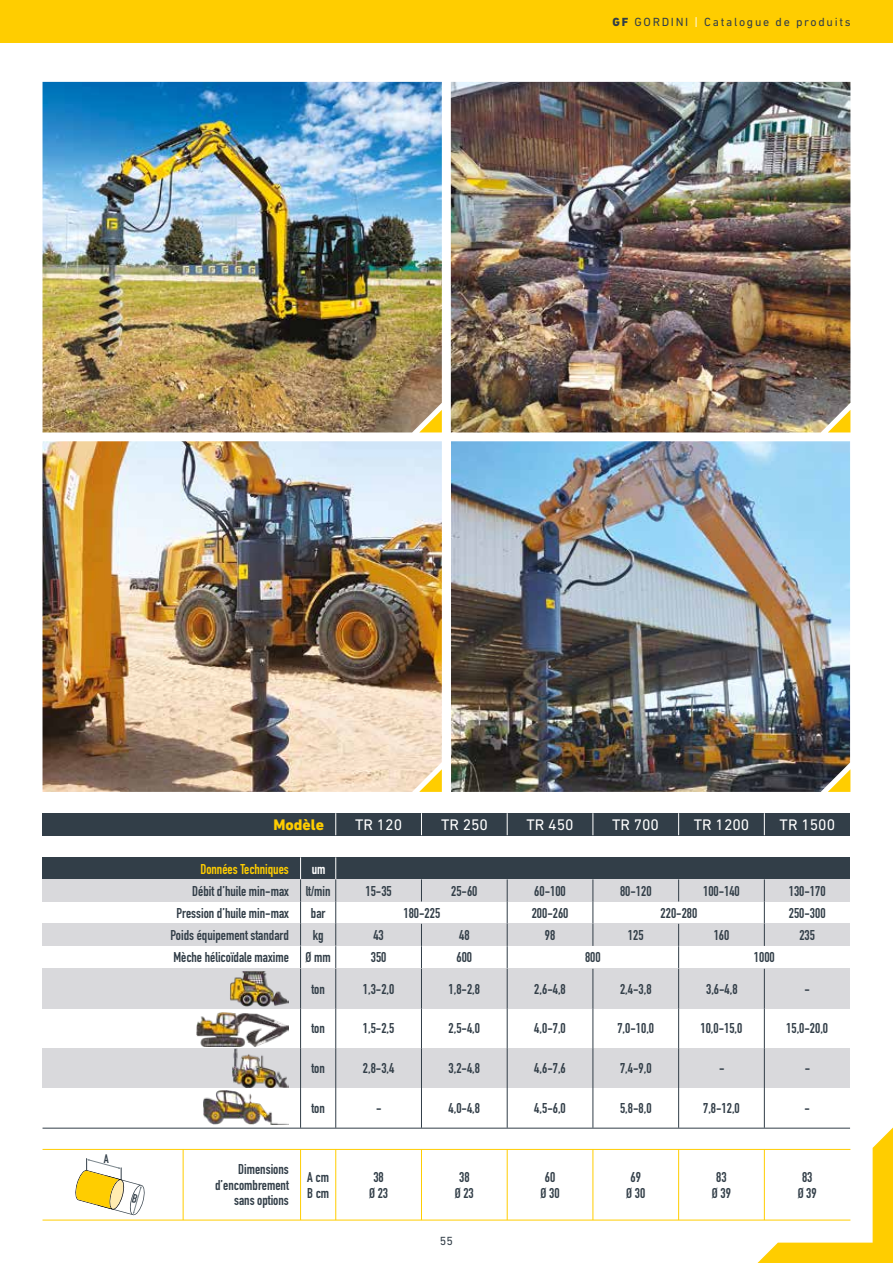
<style>
.page{position:relative;width:893px;height:1263px;background:#fff}
.page>*{position:absolute;margin:0;border:0;box-sizing:border-box;transform-origin:0 0}
.t1{font:15.6px "DIN Next LT Pro";color:#fff}
.t2{font:800 15.6px "DIN Next LT Pro";color:#ffcd00}
.t3{font:700 13.95px/15.6px "DIN Condensed";color:#323e48;text-align:center}
.t4{font:700 13.95px "DIN Condensed";color:#ffcd00}
.t5{font:700 13.95px "DIN Condensed";color:#fff}
.t6{font:700 12.3px "DIN Condensed";color:#323e48}
.t7{font:12px "DIN Next LT Pro";letter-spacing:.14em;color:#323e48}
.s1{font-weight:800}
.s2{color:#fff}
</style>
<div class="page">
<div style="left:0;top:0;width:893px;height:43px;background:#ffcd00"></div>
<svg style="left:745px;top:1115px;width:148px;height:148px"></svg>
<div style="left:43px;top:1048px;width:807px;height:40px;background:#d9d9dc"></div>
<div style="left:43px;top:924px;width:807px;height:22px;background:#d9d9dc"></div>
<div style="left:43px;top:813px;width:807px;height:22px;background:#323e48"></div>
<svg style="left:335px;top:813px;width:1px;height:22px"></svg>
<svg style="left:421px;top:813px;width:1px;height:22px"></svg>
<svg style="left:507px;top:813px;width:1px;height:22px"></svg>
<svg style="left:592px;top:813px;width:1px;height:22px"></svg>
<svg style="left:678px;top:813px;width:1px;height:22px"></svg>
<svg style="left:764px;top:813px;width:1px;height:22px"></svg>
<div style="left:43px;top:857px;width:807px;height:22px;background:#323e48"></div>
<div style="left:43px;top:879px;width:807px;height:22px;background:#d9d9dc"></div>
<svg style="left:421px;top:879px;width:1px;height:22px"></svg>
<svg style="left:678px;top:879px;width:1px;height:22px"></svg>
<svg style="left:592px;top:879px;width:1px;height:67px"></svg>
<svg style="left:764px;top:879px;width:1px;height:67px"></svg>
<div style="left:43px;top:968px;width:807px;height:40px;background:#d9d9dc"></div>
<svg style="left:335px;top:857px;width:1px;height:111px"></svg>
<svg style="left:421px;top:924px;width:1px;height:44px"></svg>
<svg style="left:507px;top:879px;width:1px;height:89px"></svg>
<svg style="left:678px;top:924px;width:1px;height:44px"></svg>
<svg style="left:300px;top:857px;width:1px;height:111px"></svg>
<hr style="left:335px;top:969px;width:1px;height:39px;background:#323e48">
<hr style="left:421px;top:969px;width:1px;height:39px;background:#323e48">
<hr style="left:507px;top:969px;width:1px;height:39px;background:#323e48">
<hr style="left:592px;top:969px;width:1px;height:39px;background:#323e48">
<hr style="left:678px;top:969px;width:1px;height:39px;background:#323e48">
<hr style="left:764px;top:969px;width:1px;height:39px;background:#323e48">
<hr style="left:300px;top:969px;width:1px;height:39px;background:#323e48">
<hr style="left:335px;top:1008px;width:1px;height:40px;background:#323e48">
<hr style="left:421px;top:1008px;width:1px;height:40px;background:#323e48">
<hr style="left:507px;top:1008px;width:1px;height:40px;background:#323e48">
<hr style="left:592px;top:1008px;width:1px;height:40px;background:#323e48">
<hr style="left:678px;top:1008px;width:1px;height:40px;background:#323e48">
<hr style="left:764px;top:1008px;width:1px;height:40px;background:#323e48">
<hr style="left:300px;top:1008px;width:1px;height:40px;background:#323e48">
<hr style="left:335px;top:1048px;width:1px;height:40px;background:#323e48">
<hr style="left:421px;top:1048px;width:1px;height:40px;background:#323e48">
<hr style="left:507px;top:1048px;width:1px;height:40px;background:#323e48">
<hr style="left:592px;top:1048px;width:1px;height:40px;background:#323e48">
<hr style="left:678px;top:1048px;width:1px;height:40px;background:#323e48">
<hr style="left:764px;top:1048px;width:1px;height:40px;background:#323e48">
<hr style="left:300px;top:1048px;width:1px;height:40px;background:#323e48">
<hr style="left:335px;top:1088px;width:1px;height:40px;background:#323e48">
<hr style="left:421px;top:1088px;width:1px;height:40px;background:#323e48">
<hr style="left:507px;top:1088px;width:1px;height:40px;background:#323e48">
<hr style="left:592px;top:1088px;width:1px;height:40px;background:#323e48">
<hr style="left:678px;top:1088px;width:1px;height:40px;background:#323e48">
<hr style="left:764px;top:1088px;width:1px;height:40px;background:#323e48">
<hr style="left:300px;top:1088px;width:1px;height:40px;background:#323e48">
<hr style="left:335px;top:1149px;width:1px;height:71px;background:#ffcd00">
<hr style="left:421px;top:1149px;width:1px;height:71px;background:#ffcd00">
<hr style="left:507px;top:1149px;width:1px;height:71px;background:#ffcd00">
<hr style="left:592px;top:1149px;width:1px;height:71px;background:#ffcd00">
<hr style="left:678px;top:1149px;width:1px;height:71px;background:#ffcd00">
<hr style="left:764px;top:1149px;width:1px;height:71px;background:#ffcd00">
<hr style="left:300px;top:1149px;width:1px;height:71px;background:#ffcd00">
<hr style="left:43px;top:1220px;width:807px;height:1px;background:#ffcd00">
<hr style="left:43px;top:1149px;width:807px;height:1px;background:#ffcd00">
<hr style="left:183px;top:1149px;width:1px;height:71px;background:#ffcd00">
<img style="left:230px;top:971px;width:59px;height:36px">
<img style="left:232px;top:1049px;width:57px;height:38px">
<img style="left:204px;top:1091px;width:85px;height:34px">
<img style="left:197px;top:1012px;width:92px;height:34px">
<hr style="left:43px;top:1128px;width:807px;height:1px;background:#323e48">
<img style="left:451px;top:441px;width:399px;height:351px">
<img style="left:43px;top:441px;width:399px;height:351px">
<svg style="left:828px;top:769px;width:22px;height:23px"></svg>
<svg style="left:419px;top:769px;width:23px;height:23px"></svg>
<img style="left:451px;top:82px;width:399px;height:350px">
<img style="left:43px;top:82px;width:399px;height:350px">
<svg style="left:828px;top:410px;width:22px;height:22px"></svg>
<svg style="left:419px;top:410px;width:23px;height:22px"></svg>
<svg style="left:75px;top:1158px;width:70px;height:58px"></svg>
<p class="t7" style="left:612px;top:15px;width:240px"><span class="s1">GF</span> GORDINI <span class="s2">|</span> Catalogue de produits</p>
<p class="t6" style="left:104px;top:1150px;width:6px">A</p>
<p class="t2" style="left:273px;top:815px;width:52px">Modèle</p>
<p class="t1" style="left:355px;top:816px;width:49px">TR 120</p>
<p class="t1" style="left:441px;top:816px;width:49px">TR 250</p>
<p class="t1" style="left:526px;top:816px;width:49px">TR 450</p>
<p class="t1" style="left:612px;top:816px;width:49px">TR 700</p>
<p class="t1" style="left:694px;top:816px;width:57px">TR 1200</p>
<p class="t1" style="left:780px;top:816px;width:57px">TR 1500</p>
<p class="t4" style="left:200px;top:859px;width:90px">Données Techniques</p>
<p class="t5" style="left:312px;top:859px;width:15px">um</p>
<p class="t3" style="left:192px;top:883px;width:140px">Débit d’huile min-max lt/min</p>
<p class="t3" style="left:365px;top:883px;width:28px">15-35</p>
<p class="t3" style="left:451px;top:883px;width:28px">25-60</p>
<p class="t3" style="left:534px;top:883px;width:33px">60-100</p>
<p class="t3" style="left:620px;top:883px;width:33px">80-120</p>
<p class="t3" style="left:703px;top:883px;width:38px">100-140</p>
<p class="t3" style="left:789px;top:883px;width:38px">130-170</p>
<p class="t3" style="left:176px;top:905px;width:114px">Pression d’huile min-max</p>
<p class="t3" style="left:311px;top:905px;width:16px">bar</p>
<p class="t3" style="left:403px;top:905px;width:38px">180-225</p>
<p class="t3" style="left:532px;top:905px;width:38px">200-260</p>
<p class="t3" style="left:661px;top:905px;width:38px">220-280</p>
<p class="t3" style="left:789px;top:905px;width:38px">250-300</p>
<p class="t3" style="left:170px;top:927px;width:120px">Poids équipement standard</p>
<p class="t3" style="left:173px;top:923px;width:159px;line-height:22.6px;text-align:left;text-indent:139px">kg<br>Mèche hélicoïdale maxime Ø mm</p>
<p class="t3" style="left:373px;top:927px;width:12px">43</p>
<p class="t3" style="left:459px;top:927px;width:12px">48</p>
<p class="t3" style="left:545px;top:927px;width:12px">98</p>
<p class="t3" style="left:628px;top:927px;width:17px">125</p>
<p class="t3" style="left:714px;top:927px;width:17px">160</p>
<p class="t3" style="left:799px;top:927px;width:17px">235</p>
<p class="t3" style="left:371px;top:950px;width:17px">350</p>
<p class="t3" style="left:456px;top:950px;width:17px">600</p>
<p class="t3" style="left:585px;top:950px;width:17px">800</p>
<p class="t3" style="left:754px;top:950px;width:22px">1000</p>
<p class="t3" style="left:311px;top:981px;width:15px">ton</p>
<p class="t3" style="left:363px;top:981px;width:33px">1,3-2,0</p>
<p class="t3" style="left:449px;top:981px;width:33px">1,8-2,8</p>
<p class="t3" style="left:534px;top:981px;width:33px">2,6-4,8</p>
<p class="t3" style="left:620px;top:981px;width:33px">2,4-3,8</p>
<p class="t3" style="left:311px;top:1020px;width:15px">ton</p>
<p class="t3" style="left:363px;top:1020px;width:33px">1,5-2,5</p>
<p class="t3" style="left:449px;top:1020px;width:33px">2,5-4,0</p>
<p class="t3" style="left:534px;top:1020px;width:33px">4,0-7,0</p>
<p class="t3" style="left:617px;top:1020px;width:38px">7,0-10,0</p>
<p class="t3" style="left:700px;top:1020px;width:43px">10,0-15,0</p>
<p class="t3" style="left:786px;top:1020px;width:43px">15,0-20,0</p>
<p class="t3" style="left:311px;top:1060px;width:15px">ton</p>
<p class="t3" style="left:363px;top:1060px;width:33px">2,8-3,4</p>
<p class="t3" style="left:449px;top:1060px;width:33px">3,2-4,8</p>
<p class="t3" style="left:534px;top:1060px;width:33px">4,6-7,6</p>
<p class="t3" style="left:620px;top:1060px;width:33px">7,4-9,0</p>
<p class="t3" style="left:311px;top:1100px;width:15px">ton</p>
<p class="t3" style="left:449px;top:1100px;width:33px">4,0-4,8</p>
<p class="t3" style="left:534px;top:1100px;width:33px">4,5-6,0</p>
<p class="t3" style="left:620px;top:1100px;width:33px">5,8-8,0</p>
<p class="t3" style="left:703px;top:1100px;width:38px">7,8-12,0</p>
<p class="t3" style="left:706px;top:981px;width:33px">3,6-4,8</p>
<p class="t3" style="left:804px;top:981px;width:7px">-</p>
<p class="t3" style="left:719px;top:1060px;width:7px">-</p>
<p class="t3" style="left:805px;top:1060px;width:7px">-</p>
<p class="t3" style="left:804px;top:1100px;width:7px">-</p>
<p class="t3" style="left:376px;top:1100px;width:7px">-</p>
<p class="t3" style="left:215px;top:1161px;width:75px;text-align:right">Dimensions d’encombrement sans options</p>
<p class="t3" style="left:712px;top:1169px;width:21px">83<br>Ø 39</p>
<p class="t3" style="left:798px;top:1169px;width:21px">83<br>Ø 39</p>
<p class="t3" style="left:307px;top:1169px;width:24px;text-align:left">A cm<br>B cm</p>
<p class="t3" style="left:369px;top:1169px;width:21px">38<br>Ø 23</p>
<p class="t3" style="left:455px;top:1169px;width:21px">38<br>Ø 23</p>
<p class="t3" style="left:540px;top:1169px;width:21px">60<br>Ø 30</p>
<p class="t3" style="left:626px;top:1169px;width:21px">69<br>Ø 30</p>
<p class="t7" style="left:440px;top:1234px;width:15px">55</p>
</div>
